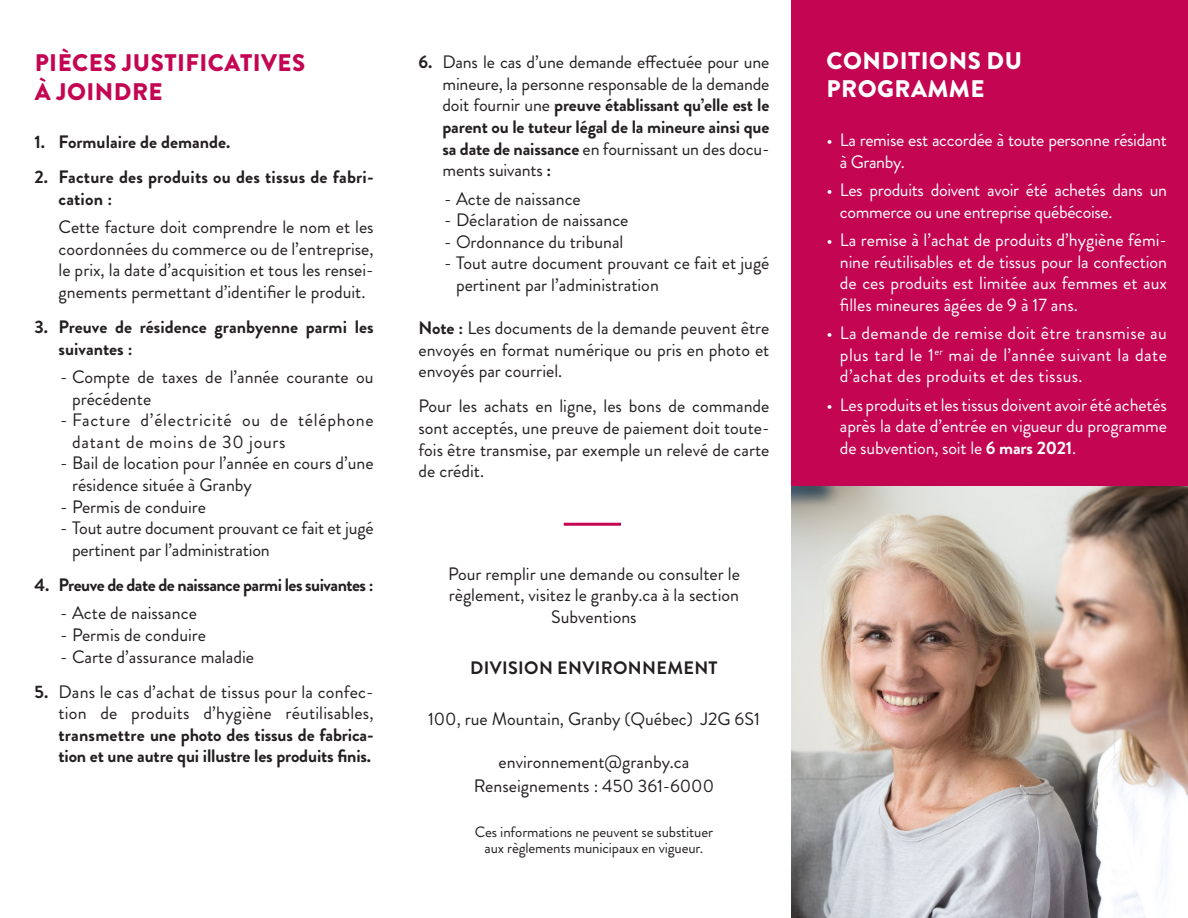
<style>
.page{position:relative;width:1188px;height:918px;background:#fff}
.page>*{position:absolute;margin:0;border:0;box-sizing:border-box;transform-origin:0 0}
.t1{font:900 24px/28.8px "Brandon Grotesque";letter-spacing:.02em;color:#c30552}
.t2{font:900 24px/28.8px "Brandon Grotesque";letter-spacing:.02em;color:#fff}
.t3{font:18px/21.6px "Brandon Grotesque";color:#231f20;text-align:justify}
.t4{font:18px/21.6px "Brandon Grotesque";letter-spacing:-.01em;color:#fff;text-align:justify}
.t5{font:700 18px/21.6px "Brandon Grotesque";color:#231f20}
.t6{font:18px/21.6px "Brandon Grotesque";letter-spacing:.04em;color:#231f20}
.t7{font:700 18px "Brandon Grotesque";letter-spacing:-.03em;color:#231f20}
.t8{font:700 18px "Brandon Grotesque";letter-spacing:.02em;color:#231f20}
.t9{font:15px "Brandon Grotesque";letter-spacing:-.01em;color:#231f20}
.s1{font-weight:400}
.s2{font-weight:700}
</style>
<div class="page">
<div style="left:792px;top:0;width:396px;height:918px;background:#c30552"></div>
<img style="left:792px;top:486px;width:396px;height:432px">
<hr style="left:564px;top:523px;width:57px;height:3px;background:#c30552">
<p class="t1" style="left:35px;top:48px;width:272px">PIÈCES JUSTIFICATIVES<br>À JOINDRE</p>
<p class="t5" style="left:35px;top:131px;width:197px">1. Formulaire de demande.</p>
<p class="t5" style="left:59px;top:167px;width:317px;text-indent:-24px">2. Facture des produits ou des tissus de fabri&shy;cation :</p>
<p class="t3" style="left:59px;top:217px;width:317px">Cette facture doit comprendre le nom et les coordonnées du commerce ou de l’entreprise, le prix, la date d’acquisition et tous les rensei&shy;gnements permettant d’identifier le produit.</p>
<p class="t5" style="left:59px;top:316px;width:317px;text-indent:-24px">3. Preuve de résidence granbyenne parmi les suivantes :</p>
<p class="t3" style="left:72px;top:366px;width:303px;text-indent:-12px">- Compte de taxes de l’année courante ou précédente</p>
<p class="t6" style="left:72px;top:410px;width:303px;text-indent:-12px">- Facture d’électricité ou de téléphone datant de moins de 30 jours</p>
<p class="t3" style="left:72px;top:453px;width:303px;text-indent:-12px">- Bail de location pour l’année en cours d’une résidence située à Granby</p>
<p class="t3" style="left:60px;top:496px;width:147px">- Permis de conduire</p>
<p class="t3" style="left:72px;top:518px;width:303px;text-indent:-12px">- Tout autre document prouvant ce fait et jugé pertinent par l’administration</p>
<p class="t7" style="left:35px;top:572px;width:341px">4. Preuve de date de naissance parmi les suivantes :</p>
<p class="t3" style="left:60px;top:603px;width:138px">- Acte de naissance</p>
<p class="t3" style="left:60px;top:624px;width:147px">- Permis de conduire</p>
<p class="t3" style="left:60px;top:646px;width:195px">- Carte d’assurance maladie</p>
<p class="t5" style="left:59px;top:681px;width:317px;text-align:justify;text-indent:-24px">5. <span class="s1">Dans le cas d’achat de tissus pour la confec&shy;tion de produits d’hygiène réutilisables, </span>transmettre une photo des tissus de fabrica&shy;tion et une autre qui illustre les produits finis.</p>
<p class="t3" style="left:442px;top:52px;width:329px;text-indent:-24px"><span class="s2">6.</span> Dans le cas d’une demande effectuée pour une mineure, la personne responsable de la demande doit fournir une <span class="s2">preuve établissant qu’elle est le parent ou le tuteur légal de la mineure ainsi que sa date de naissance</span> en fournissant un des docu&shy;ments suivants <span class="s2">:</span></p>
<p class="t3" style="left:444px;top:188px;width:138px">- Acte de naissance</p>
<p class="t3" style="left:444px;top:209px;width:186px">- Déclaration de naissance</p>
<p class="t3" style="left:444px;top:231px;width:181px">- Ordonnance du tribunal</p>
<p class="t3" style="left:456px;top:253px;width:315px;text-indent:-12px">- Tout autre document prouvant ce fait et jugé pertinent par l’administration</p>
<p class="t3" style="left:418px;top:317px;width:353px"><span class="s2">Note :</span> Les documents de la demande peuvent être envoyés en format numérique ou pris en photo et envoyés par courriel.</p>
<p class="t3" style="left:418px;top:396px;width:353px">Pour les achats en ligne, les bons de commande sont acceptés, une preuve de paiement doit toute&shy;fois être transmise, par exemple un relevé de carte de crédit.</p>
<p class="t3" style="left:448px;top:563px;width:293px;text-align:center">Pour remplir une demande ou consulter le règlement, visitez le granby.ca à la section<br>Subventions</p>
<p class="t8" style="left:470px;top:655px;width:249px">DIVISION ENVIRONNEMENT</p>
<p class="t3" style="left:428px;top:708px;width:333px">100, rue Mountain, Granby (Québec) J2G 6S1</p>
<p class="t3" style="left:474px;top:750px;width:242px;line-height:24px;text-align:center">environnement@granby.ca<br>Renseignements : 450 361-6000</p>
<p class="t9" style="left:475px;top:821px;width:240px">Ces informations ne peuvent se substituer</p>
<p class="t9" style="left:485px;top:838px;width:220px">aux règlements municipaux en vigueur.</p>
<p class="t2" style="left:827px;top:46px;width:197px">CONDITIONS DU<br>PROGRAMME</p>
<p class="t4" style="left:840px;top:129px;width:328px;text-indent:-14px">• La remise est accordée à toute personne résidant à Granby.</p>
<p class="t4" style="left:840px;top:179px;width:329px;text-indent:-14px">• Les produits doivent avoir été achetés dans un commerce ou une entreprise québécoise.</p>
<p class="t4" style="left:840px;top:229px;width:329px;text-indent:-14px">• La remise à l’achat de produits d’hygiène fémi&shy;nine réutilisables et de tissus pour la confection de ces produits est limitée aux femmes et aux filles mineures âgées de 9 à 17 ans.</p>
<p class="t4" style="left:840px;top:322px;width:328px;text-indent:-14px">• La demande de remise doit être transmise au plus tard le 1<sup>er</sup> mai de l’année suivant la date d’achat des produits et des tissus.</p>
<p class="t4" style="left:840px;top:394px;width:329px;text-indent:-14px">• Les produits et les tissus doivent avoir été achetés après la date d’entrée en vigueur du programme de subvention, soit le <span class="s2">6 mars 2021</span>.</p>
</div>
